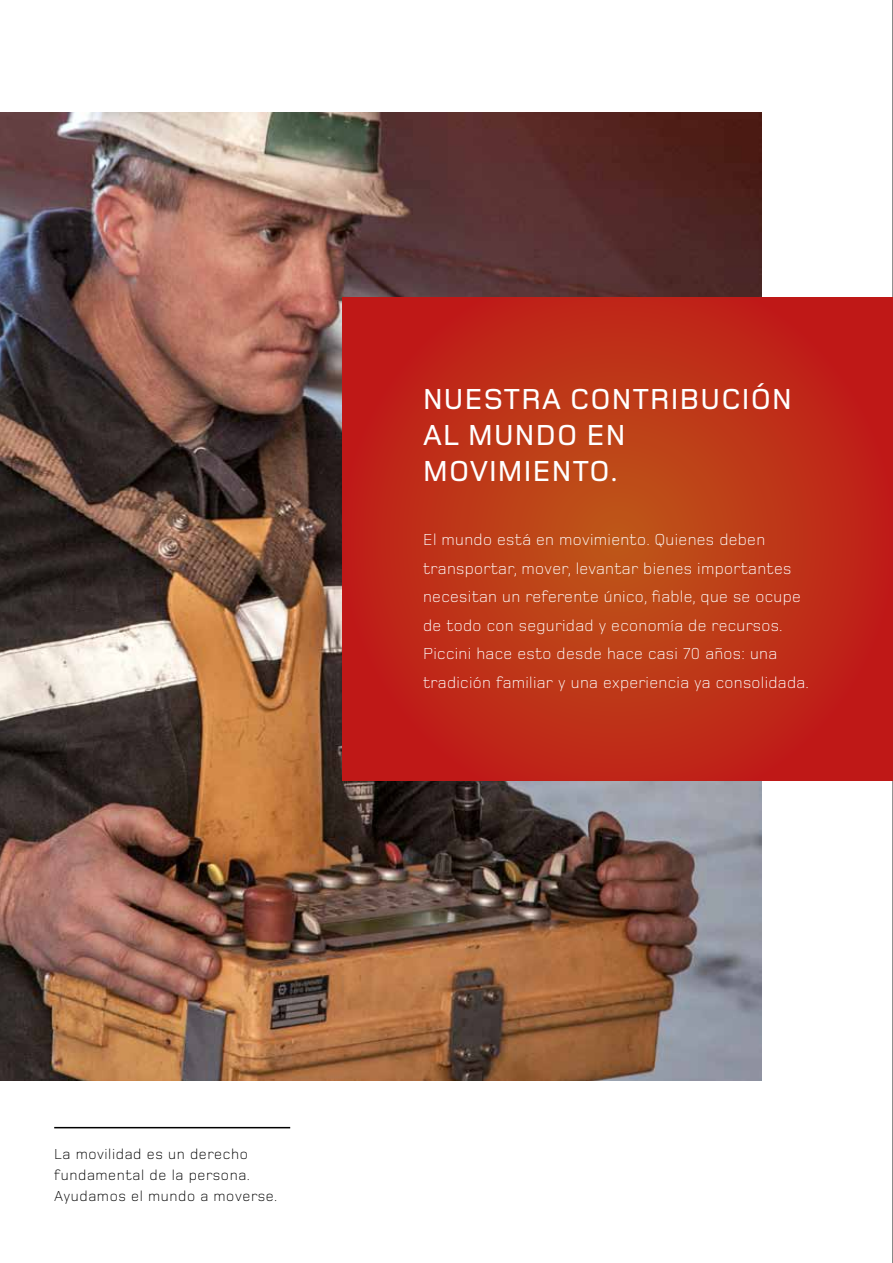
<style>
.page{position:relative;width:893px;height:1263px;background:#fff}
.page>*{position:absolute;margin:0;border:0;box-sizing:border-box;transform-origin:0 0}
.t1{font:500 30px/36px "Foundry Monoline";letter-spacing:.04em;color:#fff}
.t2{font:300 16.5px/28.5px "Foundry Monoline";letter-spacing:.02em;color:#fff}
.t3{font:300 15px/21px "Foundry Monoline";letter-spacing:.04em;color:#000}
</style>
<div class="page">
<hr style="left:892px;top:0;width:1px;height:1263px;background:#8e8e8e">
<img style="left:0;top:113px;width:761px;height:967px">
<svg style="left:342px;top:298px;width:551px;height:482px;background:#be2e17"></svg>
<hr style="left:54px;top:1127px;width:236px;height:1px;background:#000">
<h1 class="t1" style="left:423px;top:382px;width:370px">NUESTRA CONTRIBUCIÓN<br>AL MUNDO EN<br>MOVIMIENTO.</h1>
<p class="t2" style="left:423px;top:526px;width:387px">El mundo está en movimiento. Quienes deben transportar, mover, levantar bienes importantes necesitan un referente único, fiable, que se ocupe de todo con seguridad y economía de recursos.<br>Piccini hace esto desde hace casi 70 años: una tradición familiar y una experiencia ya consolidada.</p>
<p class="t3" style="left:54px;top:1144px;width:225px">La movilidad es un derecho fundamental de la persona.<br>Ayudamos el mundo a moverse.</p>
</div>
